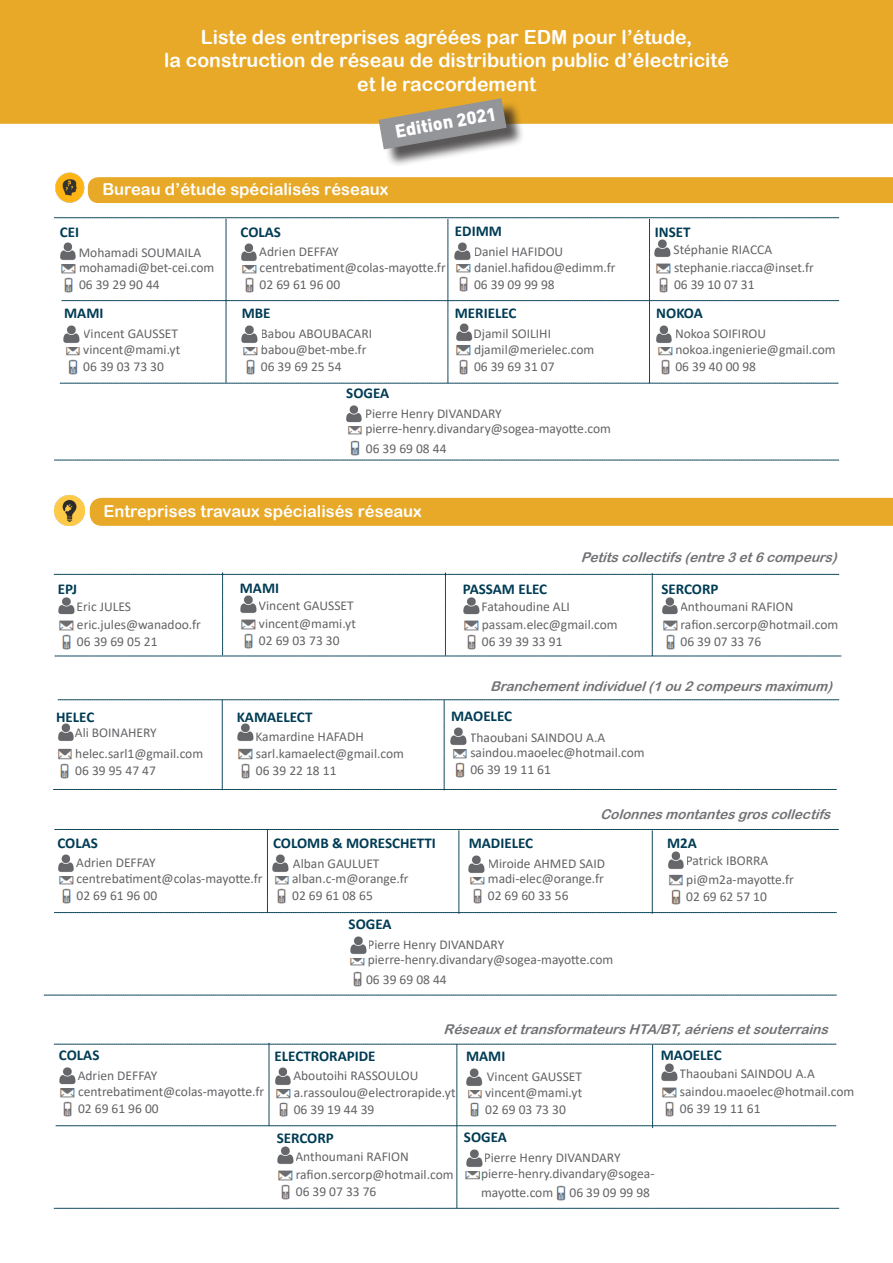
<style>
.page{position:relative;width:893px;height:1263px;background:#fff}
.page>*{position:absolute;margin:0;border:0;box-sizing:border-box;transform-origin:0 0}
.t1{font:19.5px "Arial Rounded MT Bold";color:#fff}
.t2{font:900 18px "DIN";color:#fff}
.t3{font:16.5px "Arial Rounded MT Bold";color:#fff}
.t4{font:700 15px "Calibri";color:#003c54}
.t5{font:13.5px/19.5px "Calibri";color:#636366}
.t6{font:italic 13.5px "Arial Rounded MT Bold";color:#717275}
</style>
<div class="page">
<div style="left:0;top:0;width:893px;height:124px;background:#e7a927"></div>
<div style="left:88px;top:177px;width:805px;height:26px;background:#e7a927"></div>
<svg style="left:54px;top:460px;width:785px;height:1px"></svg>
<img style="left:347px;top:426px;width:15px;height:9px">
<img style="left:350px;top:440px;width:10px;height:16px">
<img style="left:346px;top:405px;width:16px;height:18px">
<img style="left:55px;top:172px;width:29px;height:30px">
<div style="left:90px;top:498px;width:803px;height:28px;background:#e7a927"></div>
<img style="left:54px;top:496px;width:30px;height:30px">
<svg style="left:53px;top:699px;width:786px;height:91px"></svg>
<div style="left:381px;top:101px;width:143px;height:66px;background:#231f20;opacity:.75"></div>
<svg style="left:378px;top:97px;width:129px;height:53px;background:#a3957a"></svg>
<svg style="left:44px;top:995px;width:792px;height:1px"></svg>
<img style="left:349px;top:958px;width:16px;height:8px">
<img style="left:353px;top:971px;width:9px;height:16px">
<img style="left:350px;top:936px;width:17px;height:18px">
<svg style="left:54px;top:1043px;width:785px;height:166px"></svg>
<img style="left:59px;top:1088px;width:18px;height:11px">
<img style="left:61px;top:1101px;width:16px;height:16px">
<img style="left:56px;top:1067px;width:23px;height:21px">
<img style="left:277px;top:1167px;width:18px;height:15px">
<img style="left:278px;top:1184px;width:17px;height:16px">
<img style="left:274px;top:1146px;width:22px;height:21px">
<svg style="left:54px;top:217px;width:785px;height:167px"></svg>
<svg style="left:54px;top:573px;width:787px;height:84px"></svg>
<svg style="left:54px;top:829px;width:785px;height:84px"></svg>
<p class="t1" style="left:201px;top:25px;width:493px">Liste des entreprises agréées par EDM pour l’étude,</p>
<p class="t1" style="left:164px;top:49px;width:566px">la construction de réseau de distribution public d’électricité</p>
<p class="t1" style="left:357px;top:72px;width:181px">et le raccordement</p>
<p class="t2" style="left:393px;top:119px;width:104px;rotate:-10deg">Edition 2021</p>
<p class="t3" style="left:102px;top:179px;width:287px">Bureau d’étude spécialisés réseaux</p>
<p class="t4" style="left:60px;top:221px;width:21px">CEI</p>
<p class="t5" style="left:79px;top:242px;width:124px">Mohamadi SOUMAILA</p>
<p class="t5" style="left:79px;top:258px;width:137px">mohamadi@bet-cei.com</p>
<p class="t5" style="left:79px;top:275px;width:82px">06 39 29 90 44</p>
<p class="t4" style="left:241px;top:221px;width:42px">COLAS</p>
<p class="t5" style="left:260px;top:258px;width:188px">centrebatiment@colas-mayotte.fr</p>
<p class="t5" style="left:260px;top:275px;width:82px">02 69 61 96 00</p>
<p class="t5" style="left:259px;top:241px;width:81px">Adrien DEFFAY</p>
<p class="t4" style="left:455px;top:220px;width:48px">EDIMM</p>
<p class="t5" style="left:474px;top:257px;width:143px">daniel.hafidou@edimm.fr</p>
<p class="t5" style="left:474px;top:274px;width:82px">06 39 09 99 98</p>
<p class="t5" style="left:474px;top:242px;width:91px">Daniel HAFIDOU</p>
<p class="t4" style="left:655px;top:221px;width:37px">INSET</p>
<p class="t5" style="left:674px;top:258px;width:141px">stephanie.riacca@inset.fr</p>
<p class="t5" style="left:674px;top:275px;width:82px">06 39 10 07 31</p>
<p class="t5" style="left:674px;top:239px;width:100px">Stéphanie RIACCA</p>
<p class="t4" style="left:64px;top:302px;width:41px">MAMI</p>
<p class="t5" style="left:83px;top:339px;width:99px">vincent@mami.yt</p>
<p class="t5" style="left:83px;top:356px;width:82px">06 39 03 73 30</p>
<p class="t5" style="left:83px;top:324px;width:97px">Vincent GAUSSET</p>
<p class="t4" style="left:242px;top:302px;width:30px">MBE</p>
<p class="t5" style="left:261px;top:339px;width:107px">babou@bet-mbe.fr</p>
<p class="t5" style="left:261px;top:356px;width:82px">06 39 69 25 54</p>
<p class="t5" style="left:261px;top:324px;width:113px">Babou ABOUBACARI</p>
<p class="t4" style="left:455px;top:302px;width:63px">MERIELEC</p>
<p class="t5" style="left:474px;top:339px;width:122px">djamil@merielec.com</p>
<p class="t5" style="left:474px;top:356px;width:82px">06 39 69 31 07</p>
<p class="t5" style="left:474px;top:324px;width:79px">Djamil SOILIHI</p>
<p class="t4" style="left:656px;top:302px;width:48px">NOKOA</p>
<p class="t5" style="left:675px;top:339px;width:162px">nokoa.ingenierie@gmail.com</p>
<p class="t5" style="left:675px;top:356px;width:82px">06 39 40 00 98</p>
<p class="t5" style="left:675px;top:324px;width:93px">Nokoa SOIFIROU</p>
<p class="t4" style="left:346px;top:382px;width:45px">SOGEA</p>
<p class="t5" style="left:365px;top:419px;width:247px">pierre-henry.divandary@sogea-mayotte.com</p>
<p class="t5" style="left:366px;top:438px;width:82px">06 39 69 08 44</p>
<p class="t5" style="left:365px;top:403px;width:138px">Pierre Henry DIVANDARY</p>
<p class="t3" style="left:104px;top:502px;width:320px">Entreprises travaux spécialisés réseaux</p>
<p class="t6" style="left:581px;top:549px;width:262px">Petitscollectifs(entre3et6compeurs)</p>
<p class="t4" style="left:58px;top:578px;width:21px">EPJ</p>
<p class="t5" style="left:77px;top:596px;width:56px">Eric JULES</p>
<p class="t5" style="left:77px;top:615px;width:125px">eric.jules@wanadoo.fr</p>
<p class="t5" style="left:77px;top:632px;width:82px">06 39 69 05 21</p>
<p class="t4" style="left:240px;top:577px;width:41px">MAMI</p>
<p class="t5" style="left:259px;top:614px;width:99px">vincent@mami.yt</p>
<p class="t5" style="left:259px;top:631px;width:82px">02 69 03 73 30</p>
<p class="t5" style="left:259px;top:595px;width:97px">Vincent GAUSSET</p>
<p class="t4" style="left:463px;top:578px;width:86px">PASSAM ELEC</p>
<p class="t5" style="left:482px;top:615px;width:137px">passam.elec@gmail.com</p>
<p class="t5" style="left:482px;top:632px;width:82px">06 39 39 33 91</p>
<p class="t5" style="left:482px;top:596px;width:90px">Fatahoudine ALI</p>
<p class="t4" style="left:661px;top:578px;width:59px">SERCORP</p>
<p class="t5" style="left:680px;top:615px;width:159px">rafion.sercorp@hotmail.com</p>
<p class="t5" style="left:680px;top:632px;width:82px">06 39 07 33 76</p>
<p class="t5" style="left:680px;top:596px;width:115px">Anthoumani RAFION</p>
<p class="t6" style="left:490px;top:678px;width:348px">Branchementindividuel(1ou2compeursmaximum)</p>
<p class="t4" style="left:56px;top:706px;width:40px">HELEC</p>
<p class="t5" style="left:75px;top:743px;width:129px">helec.sarl1@gmail.com</p>
<p class="t5" style="left:75px;top:760px;width:82px">06 39 95 47 47</p>
<p class="t5" style="left:75px;top:722px;width:83px">Ali BOINAHERY</p>
<p class="t4" style="left:237px;top:706px;width:77px">KAMAELECT</p>
<p class="t5" style="left:256px;top:743px;width:150px">sarl.kamaelect@gmail.com</p>
<p class="t5" style="left:256px;top:760px;width:82px">06 39 22 18 11</p>
<p class="t5" style="left:255px;top:727px;width:110px">Kamardine HAFADH</p>
<p class="t4" style="left:451px;top:706px;width:62px">MAOELEC</p>
<p class="t5" style="left:470px;top:742px;width:176px">saindou.maoelec@hotmail.com</p>
<p class="t5" style="left:470px;top:759px;width:82px">06 39 19 11 61</p>
<p class="t5" style="left:470px;top:727px;width:137px">Thaoubani SAINDOU A.A</p>
<p class="t6" style="left:600px;top:806px;width:236px">Colonnesmontantesgroscollectifs</p>
<p class="t4" style="left:57px;top:832px;width:42px">COLAS</p>
<p class="t5" style="left:77px;top:869px;width:188px">centrebatiment@colas-mayotte.fr</p>
<p class="t5" style="left:77px;top:886px;width:82px">02 69 61 96 00</p>
<p class="t5" style="left:76px;top:852px;width:81px">Adrien DEFFAY</p>
<p class="t4" style="left:273px;top:832px;width:164px">COLOMB &amp; MORESCHETTI</p>
<p class="t5" style="left:292px;top:869px;width:118px">alban.c-m@orange.fr</p>
<p class="t5" style="left:292px;top:886px;width:82px">02 69 61 08 65</p>
<p class="t5" style="left:293px;top:853px;width:88px">Alban GAULUET</p>
<p class="t4" style="left:469px;top:832px;width:66px">MADIELEC</p>
<p class="t5" style="left:488px;top:869px;width:117px">madi-elec@orange.fr</p>
<p class="t5" style="left:488px;top:886px;width:82px">02 69 60 33 56</p>
<p class="t5" style="left:488px;top:853px;width:119px">Miroide AHMED SAID</p>
<p class="t4" style="left:667px;top:832px;width:31px">M2A</p>
<p class="t5" style="left:686px;top:869px;width:109px">pi@m2a-mayotte.fr</p>
<p class="t5" style="left:686px;top:886px;width:82px">02 69 62 57 10</p>
<p class="t5" style="left:686px;top:851px;width:84px">Patrick IBORRA</p>
<p class="t4" style="left:349px;top:913px;width:45px">SOGEA</p>
<p class="t5" style="left:368px;top:950px;width:247px">pierre-henry.divandary@sogea-mayotte.com</p>
<p class="t5" style="left:366px;top:969px;width:82px">06 39 69 08 44</p>
<p class="t5" style="left:367px;top:934px;width:138px">Pierre Henry DIVANDARY</p>
<p class="t4" style="left:59px;top:1045px;width:42px">COLAS</p>
<p class="t5" style="left:78px;top:1081px;width:188px">centrebatiment@colas-mayotte.fr</p>
<p class="t5" style="left:78px;top:1098px;width:82px">02 69 61 96 00</p>
<p class="t5" style="left:78px;top:1065px;width:81px">Adrien DEFFAY</p>
<p class="t6" style="left:444px;top:1021px;width:390px">RéseauxettransformateursHTA/BT,aériensetsouterrains</p>
<p class="t4" style="left:275px;top:1045px;width:102px">ELECTRORAPIDE</p>
<p class="t5" style="left:294px;top:1082px;width:163px">a.rassoulou@electrorapide.yt</p>
<p class="t5" style="left:294px;top:1099px;width:82px">06 39 19 44 39</p>
<p class="t5" style="left:293px;top:1066px;width:127px">Aboutoihi RASSOULOU</p>
<p class="t4" style="left:466px;top:1045px;width:41px">MAMI</p>
<p class="t5" style="left:485px;top:1082px;width:99px">vincent@mami.yt</p>
<p class="t5" style="left:485px;top:1099px;width:82px">02 69 03 73 30</p>
<p class="t5" style="left:487px;top:1067px;width:97px">Vincent GAUSSET</p>
<p class="t4" style="left:661px;top:1045px;width:62px">MAOELEC</p>
<p class="t5" style="left:680px;top:1081px;width:176px">saindou.maoelec@hotmail.com</p>
<p class="t5" style="left:680px;top:1098px;width:82px">06 39 19 11 61</p>
<p class="t5" style="left:679px;top:1063px;width:137px">Thaoubani SAINDOU A.A</p>
<p class="t4" style="left:277px;top:1128px;width:59px">SERCORP</p>
<p class="t5" style="left:296px;top:1164px;width:159px">rafion.sercorp@hotmail.com</p>
<p class="t5" style="left:296px;top:1181px;width:82px">06 39 07 33 76</p>
<p class="t5" style="left:295px;top:1146px;width:115px">Anthoumani RAFION</p>
<p class="t4" style="left:464px;top:1126px;width:45px">SOGEA</p>
<p class="t5" style="left:481px;top:1163px;width:175px">pierre-henry.divandary@sogea&shy;mayotte.com</p>
<p class="t5" style="left:484px;top:1148px;width:138px">Pierre Henry DIVANDARY</p>
<p class="t5" style="left:569px;top:1182px;width:82px">06 39 09 99 98</p>
</div>
